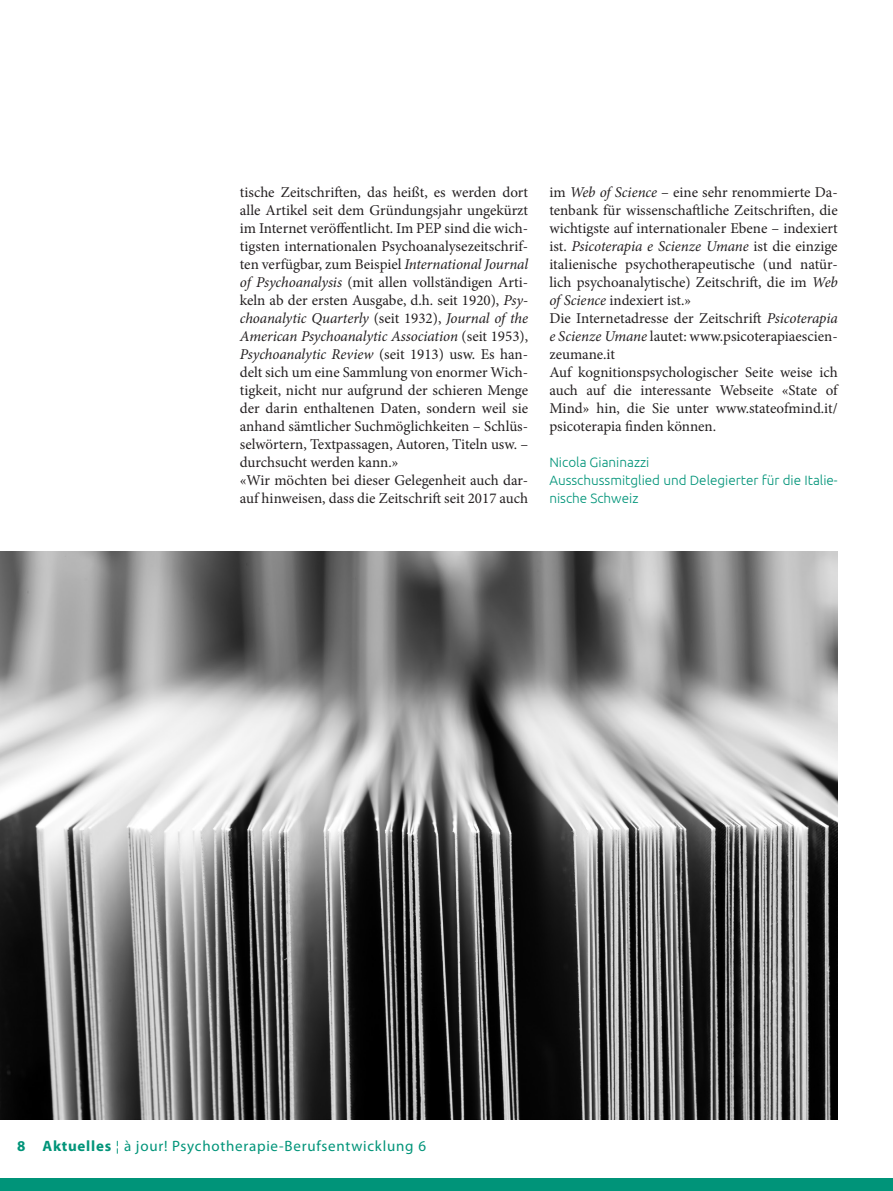
<style>
.page{position:relative;width:893px;height:1191px;background:#fff}
.page>*{position:absolute;margin:0;border:0;box-sizing:border-box;transform-origin:0 0}
.t1{font:15px/18px "Minion Pro";color:#231f20}
.t2{font:15px "Myriad Pro";letter-spacing:.05em;color:#009479}
.t3{font:300 13.5px/18px "Ubuntu";color:#009479}
.s1{font-style:italic}
.s2{font-weight:700}
</style>
<div class="page">
<div style="left:0;top:1178px;width:893px;height:13px;background:#009479"></div>
<img style="left:0;top:552px;width:837px;height:567px">
<p class="t1" style="left:240px;top:183px;width:290px">tische Zeitschriften, das heißt, es werden dort alle Artikel seit dem Gründungsjahr ungekürzt im Internet veröffentlicht. Im PEP sind die wich&shy;tigsten internationalen Psychoanalysezeitschrif&shy;ten verfügbar, zum Beispiel <span class="s1">International Journal of Psychoanalysis</span> (mit allen vollständigen Arti&shy;keln ab der ersten Ausgabe, d.h. seit 1920), <span class="s1">Psy&shy;choanalytic Quarterly</span> (seit 1932), <span class="s1">Journal of the American Psychoanalytic Association</span> (seit 1953), <span class="s1">Psychoanalytic Review</span> (seit 1913) usw. Es han&shy;delt sich um eine Sammlung von enormer Wich&shy;tigkeit, nicht nur aufgrund der schieren Menge der darin enthaltenen Daten, sondern weil sie anhand sämtlicher Suchmöglichkeiten – Schlüs&shy;selwörtern, Textpassagen, Autoren, Titeln usw. – durchsucht werden kann.»<br>«Wir möchten bei dieser Gelegenheit auch dar&shy;auf hinweisen, dass die Zeitschrift seit 2017 auch</p>
<p class="t1" style="left:549px;top:183px;width:290px">im <span class="s1">Web of Science</span> – eine sehr renommierte Da&shy;tenbank für wissenschaftliche Zeitschriften, die wichtigste auf internationaler Ebene – indexiert ist. <span class="s1">Psicoterapia e Scienze Umane</span> ist die einzige italienische psychotherapeutische (und natür&shy;lich psychoanalytische) Zeitschrift, die im <span class="s1">Web of Science</span> indexiert ist.»<br>Die Internetadresse der Zeitschrift <span class="s1">Psicoterapia e Scienze Umane</span> lautet: www.psicoterapiaescien&shy;zeumane.it<br>Auf kognitionspsychologischer Seite weise ich auch auf die interessante Webseite «State of Mind» hin, die Sie unter www.stateofmind.it/ psicoterapia finden können.</p>
<p class="t3" style="left:549px;top:452px;width:290px">Nicola Gianinazzi<br>Ausschussmitglied und Delegierter für die Italie&shy;nische Schweiz</p>
<p class="t2" style="left:17px;top:1136px;width:410px"><span class="s2">8 Aktuelles</span> ¦ à jour! Psychotherapie-Berufsentwicklung 6</p>
</div>
